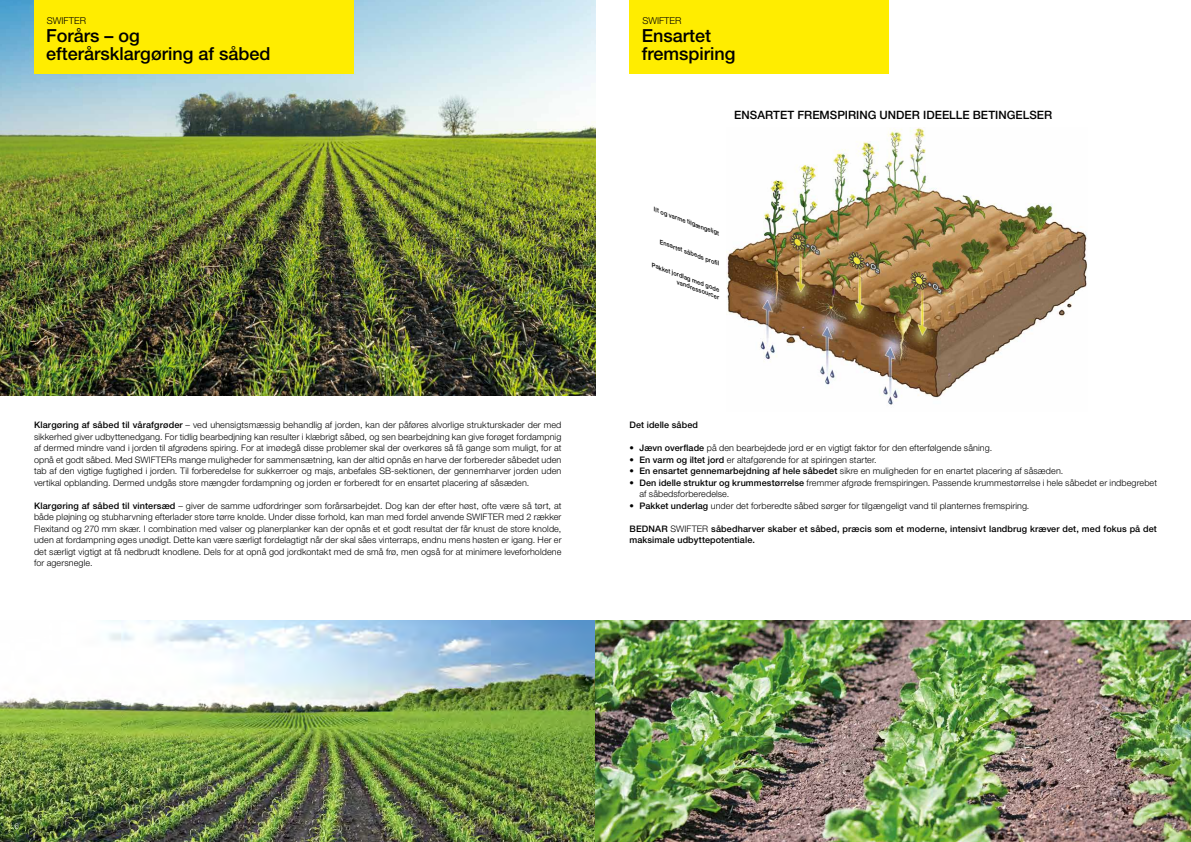
<style>
.page{position:relative;width:1191px;height:842px;background:#fff}
.page>*{position:absolute;margin:0;border:0;box-sizing:border-box;transform-origin:0 0}
.t1{font:500 18px/18px "Helvetica Neue LT Pro";color:#000}
.TEXT_MALY_6_5_CERNA{font:500 11.5px "Helvetica Neue LT Pro";color:#000}
.t2{font:300 9.5px "Helvetica Neue LT Pro";color:#000}
.ZAKLADNI_TEXT{font:300 9px/11.5px "Helvetica Neue LT Pro";letter-spacing:.01em;color:#000;text-align:justify}
.ZAKLADNI_TEXT-2{font:500 9px/11.5px "Helvetica Neue LT Pro";letter-spacing:.01em;color:#000}
.t3{font:300 8px "Helvetica Neue LT Pro";color:#fff}
.TEXT_MALY_6_5_CERNA-2{font:italic 500 6px/7.1px "Helvetica Neue LT Pro";color:#000}
.s1{font-weight:500}
.s2{font-weight:300}
</style>
<div class="page">
<img style="left:0;top:0;width:595px;height:395px">
<img style="left:0;top:621px;width:1191px;height:221px">
<img style="left:726px;top:128px;width:361px;height:277px">
<div style="left:34px;top:0;width:320px;height:74px;background:#ffed00"></div>
<div style="left:629px;top:0;width:260px;height:74px;background:#ffed00"></div>
<p class="t2" style="left:47px;top:14px;width:41px">SWIFTER</p>
<p class="t2" style="left:642px;top:14px;width:41px">SWIFTER</p>
<p class="t1" style="left:46px;top:27px;width:226px">Forårs – og efterårsklargøring af såbed</p>
<p class="t1" style="left:642px;top:27px;width:95px">Ensartet fremspiring</p>
<p class="ZAKLADNI_TEXT" style="left:34px;top:419px;width:529px"><span class="s1">Klargøring af såbed til vårafgrøder</span> – ved uhensigtsmæssig behandlig af jorden, kan der påføres alvorlige strukturskader der med sikkerhed giver udbyttenedgang. For tidlig bearbedjning kan resulter i klæbrigt såbed, og sen bearbejdning kan give forøget fordampnig af dermed mindre vand i jorden til afgrødens spiring. For at imødegå disse problemer skal der overkøres så få gange som muligt, for at opnå et godt såbed. Med SWIFTERs mange muligheder for sammensætning, kan der altid opnås en harve der forbereder såbedet uden tab af den vigtige fugtighed i jorden. Til forberedelse for sukkerroer og majs, anbefales SB-sektionen, der gennemharver jorden uden vertikal opblanding. Dermed undgås store mængder fordampning og jorden er forberedt for en ensartet placering af såsæden.</p>
<p class="ZAKLADNI_TEXT" style="left:34px;top:499px;width:529px"><span class="s1">Klargøring af såbed til vintersæd</span> – giver de samme udfordringer som forårsarbejdet. Dog kan der efter høst, ofte være så tørt, at både pløjning og stubharvning efterlader store tørre knolde. Under disse forhold, kan man med fordel anvende SWIFTER med 2 rækker Flexitand og 270 mm skær. I combination med valser og planerplanker kan der opnås et et godt resultat der får knust de store knolde, uden at fordampning øges unødigt. Dette kan være særligt fordelagtigt når der skal såes vinterraps, endnu mens høsten er igang. Her er det særligt vigtigt at få nedbrudt knodlene. Dels for at opnå god jordkontakt med de små frø, men også for at minimere leveforholdene for agersnegle.</p>
<p class="TEXT_MALY_6_5_CERNA" style="left:734px;top:108px;width:319px">ENSARTET FREMSPIRING UNDER IDEELLE BETINGELSER</p>
<p class="TEXT_MALY_6_5_CERNA-2" style="left:656px;top:206px;width:71px;rotate:20deg">Ilt og varme tilgængeligt</p>
<p class="TEXT_MALY_6_5_CERNA-2" style="left:661px;top:238px;width:65px;rotate:20deg">Ensartet såbeds profi l</p>
<p class="TEXT_MALY_6_5_CERNA-2" style="left:681px;top:272px;width:47px;text-indent:-29px;rotate:20deg">Pakket jordlag med gode vandressourcer</p>
<p class="ZAKLADNI_TEXT-2" style="left:629px;top:419px;width:70px">Det idelle såbed</p>
<p class="ZAKLADNI_TEXT" style="left:629px;top:442px;width:364px">• <span class="s1">Jævn overflade</span> på den bearbejdede jord er en vigtigt faktor for den efterfølgende såning.</p>
<p class="ZAKLADNI_TEXT" style="left:629px;top:453px;width:249px">• <span class="s1">En varm og iltet jord</span> er altafgørende for at spiringen starter.</p>
<p class="ZAKLADNI_TEXT" style="left:629px;top:465px;width:435px">• <span class="s1">En ensartet gennemarbejdning af hele såbedet</span> sikre en muligheden for en enartet placering af såsæden.</p>
<p class="ZAKLADNI_TEXT" style="left:639px;top:476px;width:519px;text-indent:-10px">• <span class="s1">Den idelle struktur og krummestørrelse</span> fremmer afgrøde fremspiringen. Passende krummestørrelse i hele såbedet er indbegrebet af såbedsforberedelse.</p>
<p class="ZAKLADNI_TEXT" style="left:629px;top:499px;width:401px">• <span class="s1">Pakket underlag</span> under det forberedte såbed sørger for tilgængeligt vand til planternes fremspiring.</p>
<p class="ZAKLADNI_TEXT-2" style="left:629px;top:523px;width:529px">BEDNAR <span class="s2">SWIFTER</span> såbedharver skaber et såbed, præcis som et moderne, intensivt landbrug kræver det, med fokus på det maksimale udbyttepotentiale.</p>
<p class="t3" style="left:14px;top:821px;width:6px">6</p>
<p class="t3" style="left:1172px;top:821px;width:6px">7</p>
</div>
